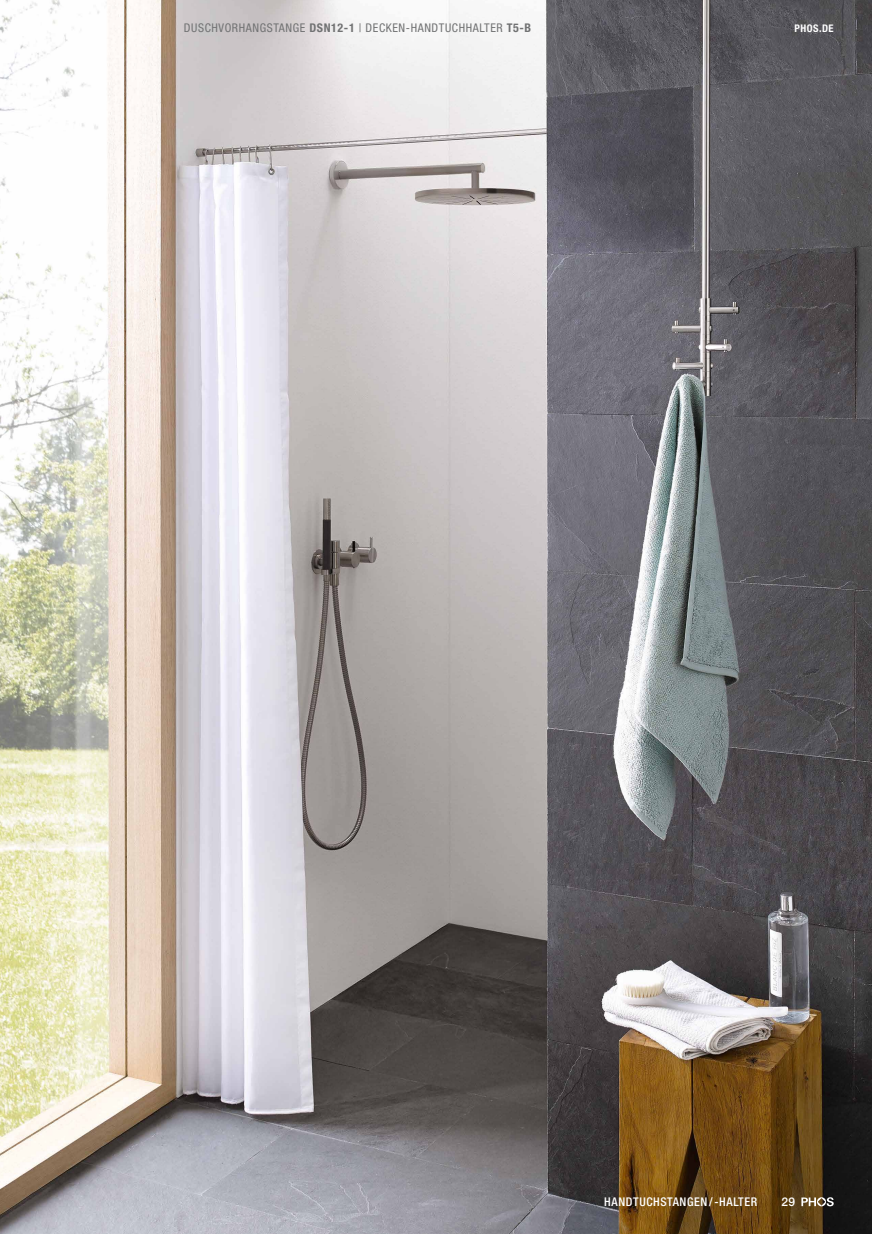
<style>
.page{position:relative;width:872px;height:1234px;background:#fff}
.page>*{position:absolute;margin:0;border:0;box-sizing:border-box;transform-origin:0 0}
.t1{font:condensed 12px "Helvetica Neue LT Std";letter-spacing:.05em;color:#717273}
.t2{font:500 condensed 12px "Helvetica Neue LT Std";letter-spacing:.05em;color:#fff}
.t3{font:500 12px "Helvetica Neue LT Std";color:#fff}
.t4{font:700 condensed 10.5px "Helvetica Neue LT Std";letter-spacing:.05em;color:#fff}
.s1{font-weight:700}
</style>
<div class="page">
<img style="left:0;top:0;width:872px;height:1233px">
<svg style="left:801px;top:1196px;width:32px;height:9px"></svg>
<p class="t1" style="left:184px;top:21px;width:349px">DUSCHVORHANGSTANGE <span class="s1">DSN12-1</span> | DECKEN-HANDTUCHHALTER <span class="s1">T5-B</span></p>
<p class="t4" style="left:794px;top:22px;width:41px">PHOS.DE</p>
<p class="t2" style="left:604px;top:1194px;width:154px">HANDTUCHSTANGEN/-HALTER</p>
<p class="t3" style="left:781px;top:1194px;width:15px">29</p>
</div>
